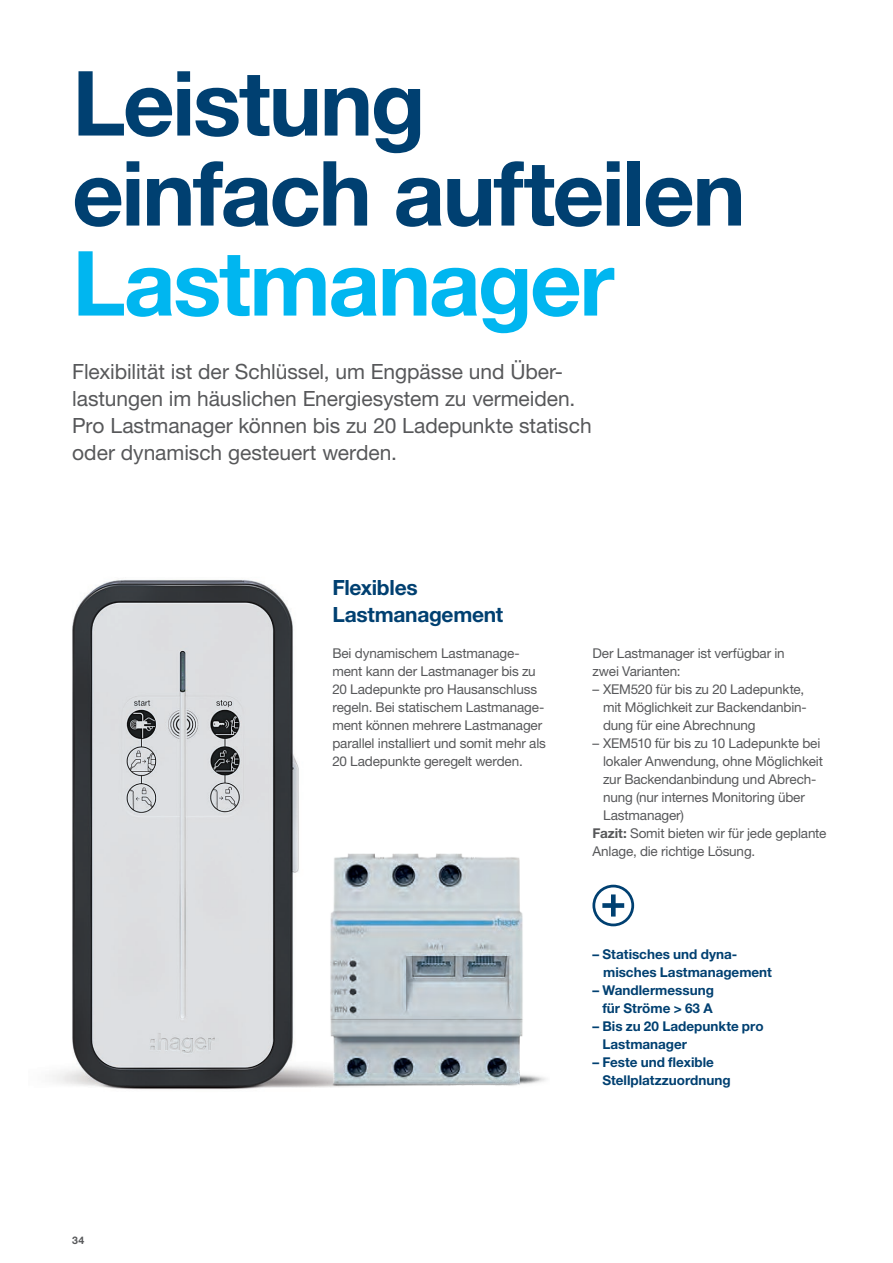
<style>
.page{position:relative;width:893px;height:1263px;background:#fff}
.page>*{position:absolute;margin:0;border:0;box-sizing:border-box;transform-origin:0 0}
.hager_Headline_48pt{font:700 90px/90px "Helvetica Neue LTW1 G";letter-spacing:-.025em;color:#004071}
.hager_Headline_48pt-2{font:700 90px "Helvetica Neue LTW1 G";letter-spacing:-.025em;color:#00b6f0}
.hager_Teaser_text_14{font:21px/27px "Helvetica Neue LTW1 G";letter-spacing:-.005em;color:#57585a}
.hager_Teaser_text_14-2{font:700 21px "Helvetica Neue LTW1 G";letter-spacing:-.015em;color:#004071}
.hager_Copy_text_9pt{font:13.5px/18px "Helvetica Neue LTW1 G";letter-spacing:-.01em;color:#57585a}
.hager_Copy_text_9pt-2{font:700 13.5px/18px "Helvetica Neue LTW1 G";color:#004071}
.t1{font:700 10.5px "Helvetica Neue LTW1 G";color:#57585a}
.s1{font-weight:700}
</style>
<div class="page">
<img style="left:52px;top:579px;width:279px;height:511px">
<img style="left:314px;top:847px;width:232px;height:240px">
<div style="left:592px;top:885px;width:42px;height:41px;border:3px solid #004071;border-radius:50%"></div>
<svg style="left:602px;top:894px;width:22px;height:22px"></svg>
<p class="hager_Headline_48pt" style="left:72px;top:58px;width:675px">Leistung einfach aufteilen</p>
<p class="hager_Headline_48pt-2" style="left:72px;top:228px;width:544px">Lastmanager</p>
<p class="hager_Teaser_text_14" style="left:72px;top:357px;width:521px">Flexibilität ist der Schlüssel, um Engpässe und Über&shy;lastungen im häuslichen Energiesystem zu vermeiden.<br>Pro Lastmanager können bis zu 20 Ladepunkte statisch oder dynamisch gesteuert werden.</p>
<p class="hager_Teaser_text_14-2" style="left:332px;top:574px;width:87px">Flexibles</p>
<p class="hager_Teaser_text_14-2" style="left:332px;top:601px;width:172px">Lastmanagement</p>
<p class="hager_Copy_text_9pt" style="left:332px;top:644px;width:215px">Bei dynamischem Lastmanage&shy;ment kann der Lastmanager bis zu 20 Ladepunkte pro Hausanschluss regeln. Bei statischem Lastmanage&shy;ment können mehrere Lastmanager parallel installiert und somit mehr als 20 Ladepunkte geregelt werden.</p>
<p class="hager_Copy_text_9pt" style="left:592px;top:644px;width:194px">Der Lastmanager ist verfügbar in</p>
<p class="hager_Copy_text_9pt" style="left:592px;top:662px;width:90px">zwei Varianten:</p>
<p class="hager_Copy_text_9pt" style="left:603px;top:680px;width:205px;text-indent:-11px">– XEM520 für bis zu 20 Ladepunkte, mit Möglichkeit zur Backendanbin&shy;dung für eine Abrechnung</p>
<p class="hager_Copy_text_9pt" style="left:603px;top:734px;width:221px;text-indent:-11px">– XEM510 für bis zu 10 Ladepunkte bei lokaler Anwendung, ohne Möglichkeit zur Backendanbindung und Abrech&shy;nung (nur internes Monitoring über<br>Lastmanager)</p>
<p class="hager_Copy_text_9pt" style="left:592px;top:824px;width:235px"><span class="s1">Fazit:</span> Somit bieten wir für jede geplante</p>
<p class="hager_Copy_text_9pt" style="left:592px;top:842px;width:164px">Anlage, die richtige Lösung.</p>
<p class="t1" style="left:72px;top:1233px;width:14px">34</p>
<p class="hager_Copy_text_9pt-2" style="left:592px;top:945px;width:146px">– Statisches und dyna-</p>
<p class="hager_Copy_text_9pt-2" style="left:603px;top:963px;width:170px">misches Lastmanagement</p>
<p class="hager_Copy_text_9pt-2" style="left:592px;top:981px;width:123px;text-align:right">– Wandlermessung für Ströme &gt; 63 A</p>
<p class="hager_Copy_text_9pt-2" style="left:602px;top:1017px;width:163px;text-indent:-10px">– Bis zu 20 Ladepunkte pro<br>Lastmanager</p>
<p class="hager_Copy_text_9pt-2" style="left:602px;top:1053px;width:130px;text-indent:-10px">– Feste und flexible<br>Stellplatzzuordnung</p>
</div>
